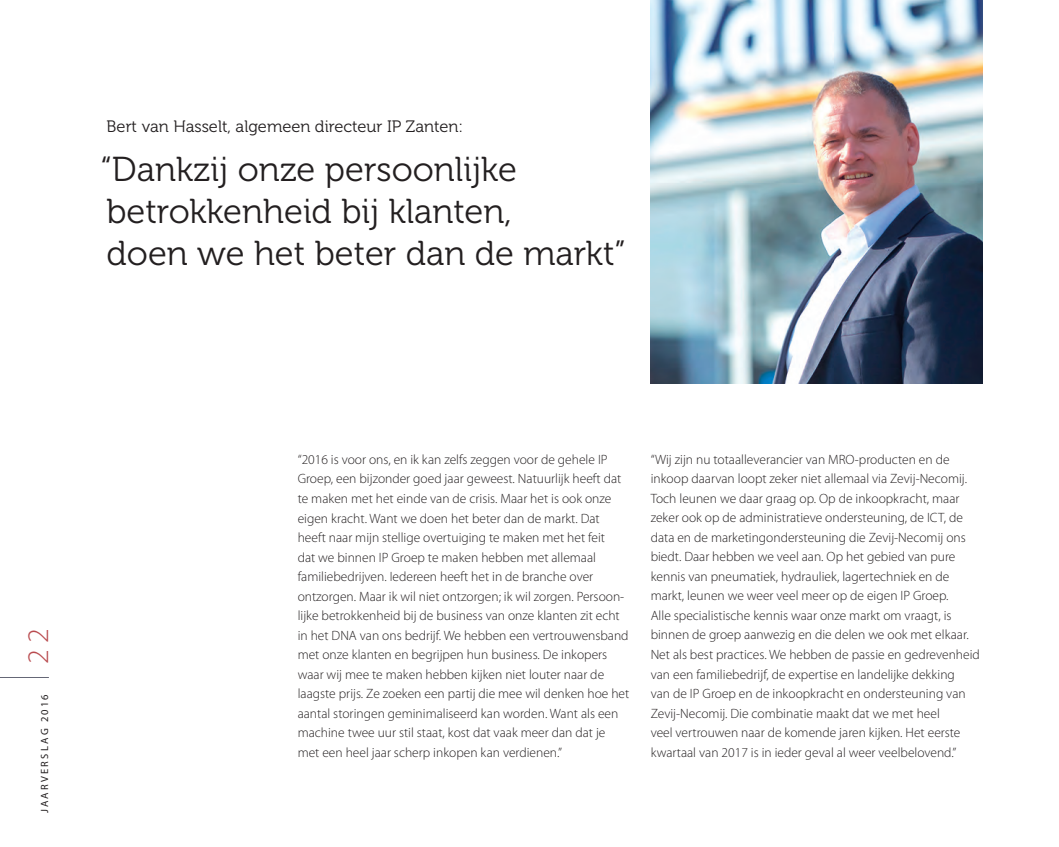
<style>
.page{position:relative;width:1059px;height:847px;background:#fff}
.page>*{position:absolute;margin:0;border:0;box-sizing:border-box;transform-origin:0 0}
.t1{font:34.5px/42px "Museo 300";color:#231f20}
.t2{font:300 30px "Myriad Pro";color:#b94b4f}
.t3{font:16.5px "Museo 300";color:#231f20}
.t4{font:300 13.5px/19.5px "Myriad Pro";color:#231f20}
.t5{font:10.5px "Myriad Pro";letter-spacing:.205em;color:#231f20}
</style>
<div class="page">
<img style="left:651px;top:0;width:331px;height:383px">
<hr style="left:0;top:676px;width:49px;height:1px;background:#656776">
<p class="t3" style="left:107px;top:117px;width:358px">Bert van Hasselt, algemeen directeur IP Zanten:</p>
<h1 class="t1" style="left:101px;top:149px;width:527px">“Dankzij onze persoonlijke betrokkenheid bij klanten,<br>doen we het beter dan de markt”</h1>
<h2 class="t2" style="left:20px;top:663px;width:36px;rotate:-90deg">22</h2>
<p class="t5" style="left:38px;top:812px;width:120px;rotate:-90deg">JAARVERSLAG 2016</p>
<p class="t4" style="left:298px;top:449px;width:333px">“2016 is voor ons, en ik kan zelfs zeggen voor de gehele IP Groep, een bijzonder goed jaar geweest. Natuurlijk heeft dat te maken met het einde van de crisis. Maar het is ook onze eigen kracht. Want we doen het beter dan de markt. Dat heeft naar mijn stellige overtuiging te maken met het feit<br>dat we binnen IP Groep te maken hebben met allemaal familiebedrijven. Iedereen heeft het in de branche over ontzorgen. Maar ik wil niet ontzorgen; ik wil zorgen. Persoon&shy;lijke betrokkenheid bij de business van onze klanten zit echt in het DNA van ons bedrijf. We hebben een vertrouwensband met onze klanten en begrijpen hun business. De inkopers waar wij mee te maken hebben kijken niet louter naar de laagste prijs. Ze zoeken een partij die mee wil denken hoe het aantal storingen geminimaliseerd kan worden. Want als een machine twee uur stil staat, kost dat vaak meer dan dat je met een heel jaar scherp inkopen kan verdienen.”</p>
<p class="t4" style="left:651px;top:449px;width:331px">“Wij zijn nu totaalleverancier van MRO-producten en de inkoop daarvan loopt zeker niet allemaal via Zevij-Necomij.<br>Toch leunen we daar graag op. Op de inkoopkracht, maar zeker ook op de administratieve ondersteuning, de ICT, de data en de marketingondersteuning die Zevij-Necomij ons biedt. Daar hebben we veel aan. Op het gebied van pure kennis van pneumatiek, hydrauliek, lagertechniek en de markt, leunen we weer veel meer op de eigen IP Groep.<br>Alle specialistische kennis waar onze markt om vraagt, is binnen de groep aanwezig en die delen we ook met elkaar.<br>Net als best practices. We hebben de passie en gedrevenheid van een familiebedrijf, de expertise en landelijke dekking<br>van de IP Groep en de inkoopkracht en ondersteuning van Zevij-Necomij. Die combinatie maakt dat we met heel<br>veel vertrouwen naar de komende jaren kijken. Het eerste kwartaal van 2017 is in ieder geval al weer veelbelovend.”</p>
</div>
